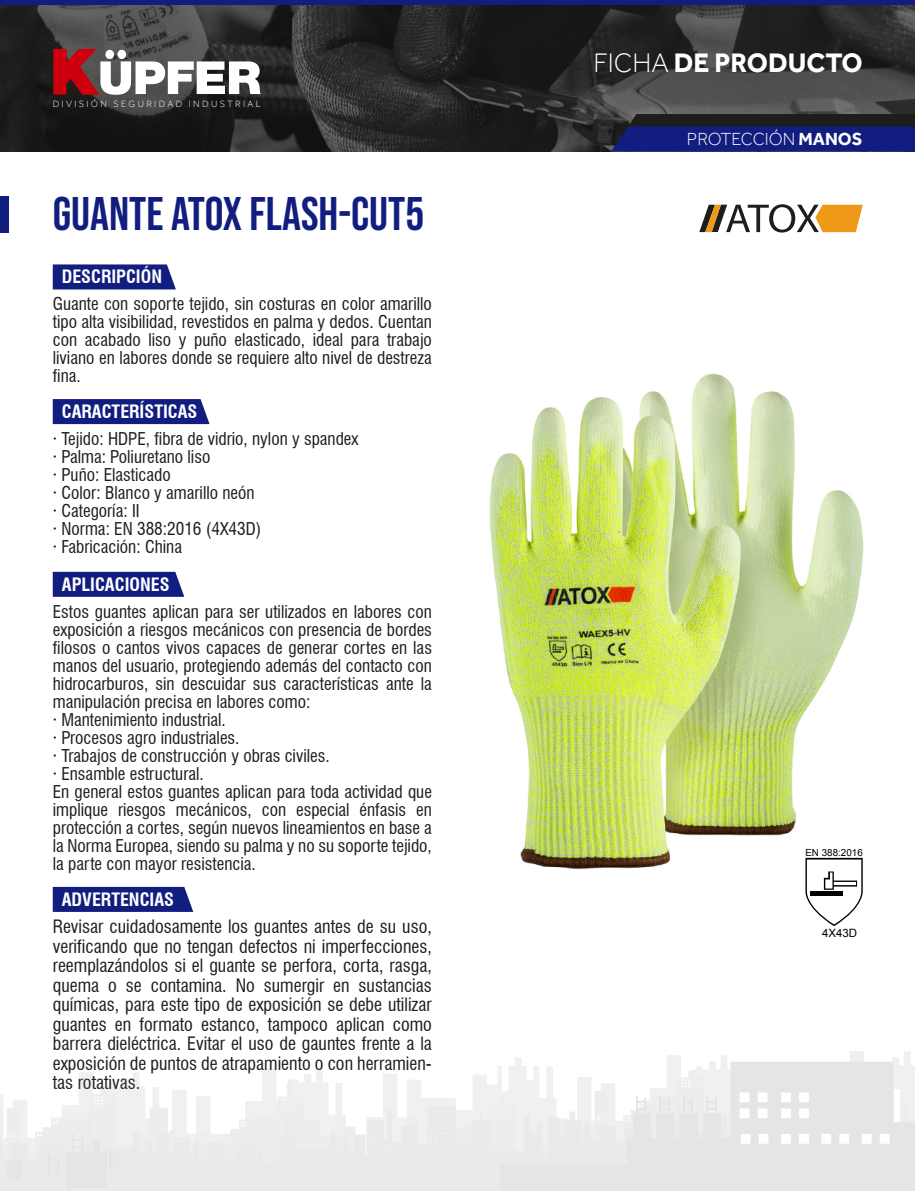
<style>
.page{position:relative;width:915px;height:1191px;background:#fff}
.page>*{position:absolute;margin:0;border:0;box-sizing:border-box;transform-origin:0 0}
.t1{font:47.1px "Bebas Neue";color:#121d80}
.t2{font:700 27.45px "Effra";color:#fff}
.t3{font:condensed 18px/19.5px "Swiss 721 BT";color:#1d1d1b;text-align:justify}
.t4{font:700 condensed 18px "Swiss 721 BT";color:#fff}
.t5{font:300 18px "Effra";color:#fff}
.t6{font:condensed 17.25px/18px "Swiss 721 BT";color:#1d1d1b}
.t7{font:11.55px "Arial";color:#000}
.t8{font:9.75px "Arial";color:#000}
.t9{font:300 9.45px "Effra";letter-spacing:.25em;color:#fff}
.s1{font-weight:300}
.s2{font-weight:700}
</style>
<div class="page">
<img style="left:489px;top:373px;width:375px;height:496px">
<svg style="left:53px;top:264px;width:123px;height:25px;background:#1f2987"></svg>
<div style="left:53px;top:399px;width:156px;height:25px;background:#121d80"></div>
<svg style="left:53px;top:572px;width:131px;height:25px;background:#1b2584"></svg>
<svg style="left:53px;top:887px;width:140px;height:25px;background:#192484"></svg>
<div style="left:0;top:196px;width:9px;height:37px;background:#121d80"></div>
<svg style="left:0;top:1051px;width:914px;height:140px"></svg>
<img style="left:0;top:5px;width:914px;height:147px">
<div style="left:0;top:0;width:914px;height:5px;background:#121d80"></div>
<svg style="left:53px;top:49px;width:207px;height:46px"></svg>
<svg style="left:611px;top:114px;width:303px;height:38px;background:#171e5d"></svg>
<svg style="left:802px;top:858px;width:62px;height:68px"></svg>
<svg style="left:699px;top:204px;width:163px;height:28px"></svg>
<p class="t9" style="left:53px;top:98px;width:210px">DIVISIÓN SEGURIDAD INDUSTRIAL</p>
<h1 class="t1" style="left:53px;top:187px;width:373px">GUANTE ATOX FLASH-CUT5</h1>
<p class="t4" style="left:62px;top:266px;width:102px">DESCRIPCIÓN</p>
<p class="t6" style="left:53px;top:295px;width:380px;text-align:justify">Guante con soporte tejido, sin costuras en color amarillo tipo alta visibilidad, revestidos en palma y dedos. Cuentan con acabado liso y puño elasticado, ideal para trabajo liviano en labores donde se requiere alto nivel de destreza fina.</p>
<p class="t4" style="left:62px;top:401px;width:137px">CARACTERÍSTICAS</p>
<p class="t6" style="left:53px;top:430px;width:307px">· Tejido: HDPE, fibra de vidrio, nylon y spandex · Palma: Poliuretano liso<br>· Puño: Elasticado<br>· Color: Blanco y amarillo neón<br>· Categoría: II<br>· Norma: EN 388:2016 (4X43D)<br>· Fabricación: China</p>
<p class="t4" style="left:62px;top:573px;width:109px">APLICACIONES</p>
<p class="t6" style="left:53px;top:602px;width:380px">Estos guantes aplican para ser utilizados en labores con exposición a riesgos mecánicos con presencia de bordes filosos o cantos vivos capaces de generar cortes en las manos del usuario, protegiendo además del contacto con hidrocarburos, sin descuidar sus características ante la manipulación precisa en labores como:<br>· Mantenimiento industrial.<br>· Procesos agro industriales.<br>· Trabajos de construcción y obras civiles.<br>· Ensamble estructural.<br>En general estos guantes aplican para toda actividad que implique riesgos mecánicos, con especial énfasis en protección a cortes, según nuevos lineamientos en base a la Norma Europea, siendo su palma y no su soporte tejido, la parte con mayor resistencia.</p>
<p class="t4" style="left:62px;top:888px;width:114px">ADVERTENCIAS</p>
<p class="t3" style="left:53px;top:916px;width:380px">Revisar cuidadosamente los guantes antes de su uso, verificando que no tengan defectos ni imperfecciones, reemplazándolos si el guante se perfora, corta, rasga, quema o se contamina. No sumergir en sustancias químicas, para este tipo de exposición se debe utilizar guantes en formato estanco, tampoco aplican como barrera dieléctrica. Evitar el uso de gauntes frente a la exposición de puntos de atrapamiento o con herramien&shy;tas rotativas.</p>
<h2 class="t2" style="left:593px;top:48px;width:271px"><span class="s1">FICHA</span> DE PRODUCTO</h2>
<p class="t5" style="left:686px;top:129px;width:177px">PROTECCIÓN <span class="s2">MANOS</span></p>
<p class="t8" style="left:805px;top:846px;width:59px">EN 388:2016</p>
<p class="t7" style="left:821px;top:925px;width:37px">4X43D</p>
</div>
